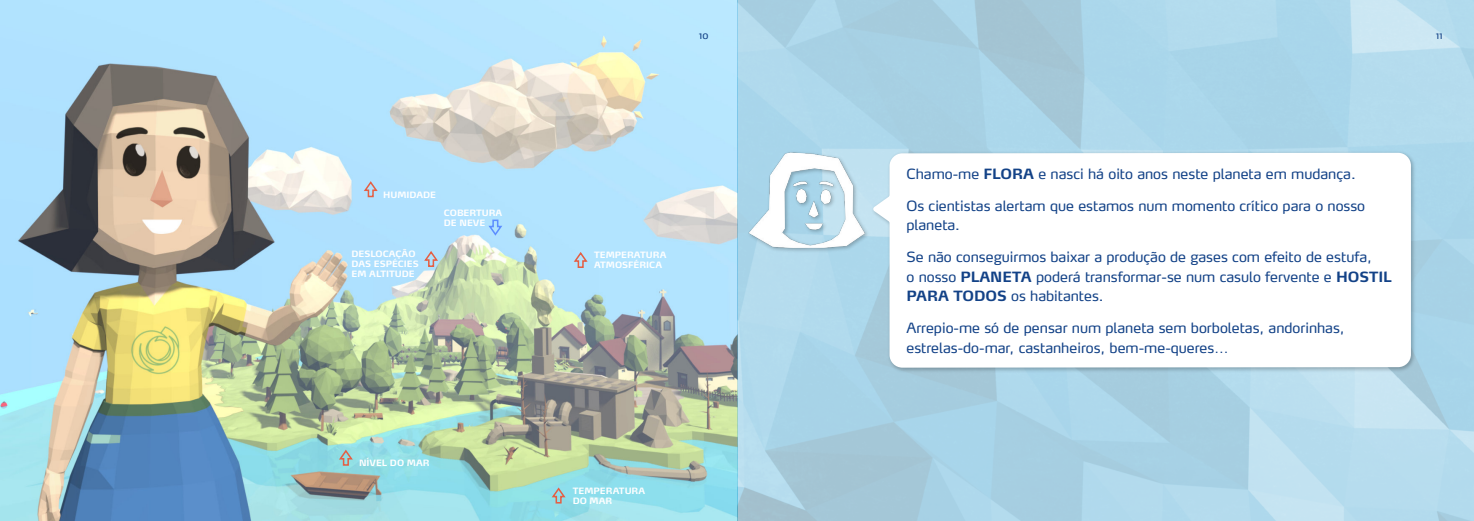
<style>
.page{position:relative;width:1474px;height:521px;background:#fff}
.page>*{position:absolute;margin:0;border:0;box-sizing:border-box;transform-origin:0 0}
.t1{font:14px/19.6px "Max LF";color:#134287}
.t2{font:10.5px "Max";color:#134287}
.t3{font:700 8.66px/10.1px "Max";color:#fff}
.s1{font-family:"Max";font-weight:700}
.s2{font-family:"Lucida Grande"}
</style>
<div class="page">
<img style="left:0;top:0;width:1473px;height:521px">
<svg style="left:364px;top:181px;width:14px;height:16px"></svg>
<svg style="left:488px;top:219px;width:14px;height:17px"></svg>
<svg style="left:573px;top:252px;width:14px;height:16px"></svg>
<svg style="left:339px;top:449px;width:14px;height:17px"></svg>
<svg style="left:551px;top:487px;width:14px;height:17px"></svg>
<svg style="left:424px;top:251px;width:14px;height:16px"></svg>
<img style="left:871px;top:150px;width:545px;height:223px">
<svg style="left:873px;top:153px;width:537px;height:215px"></svg>
<img style="left:747px;top:150px;width:122px;height:103px">
<p class="t3" style="left:383px;top:190px;width:54px">HUMIDADE</p>
<p class="t3" style="left:444px;top:208px;width:60px">COBERTURA<br>DE NEVE</p>
<p class="t3" style="left:351px;top:250px;width:69px">DESLOCAÇÃO<br>DAS ESPÉCIES<br>EM ALTITUDE</p>
<p class="t3" style="left:359px;top:458px;width:72px">NÍVEL DO MAR</p>
<p class="t2" style="left:699px;top:31px;width:11px">10</p>
<p class="t2" style="left:1435px;top:31px;width:8px">11</p>
<p class="t3" style="left:594px;top:251px;width:74px">TEMPERATURA<br>ATMOSFÉRICA</p>
<p class="t1" style="left:906px;top:165px;width:451px">Chamo-me <span class="s1">FLORA</span> e nasci há oito anos neste planeta em mudança.</p>
<p class="t1" style="left:906px;top:197px;width:460px">Os cientistas alertam que estamos num momento crítico para o nosso planeta.</p>
<p class="t1" style="left:906px;top:248px;width:487px">Se não conseguirmos baixar a produção de gases com efeito de estufa,<br>o nosso <span class="s1">PLANETA</span> poderá transformar-se num casulo fervente e <span class="s1">HOSTIL<br>PARA TODOS</span> os habitantes.</p>
<p class="t1" style="left:906px;top:319px;width:439px">Arrepio-me só de pensar num planeta sem borboletas, andorinhas, estrelas-do-mar, castanheiros, bem-me-queres<span class="s2">…</span></p>
<p class="t3" style="left:572px;top:486px;width:74px">TEMPERATURA<br>DO MAR</p>
</div>
